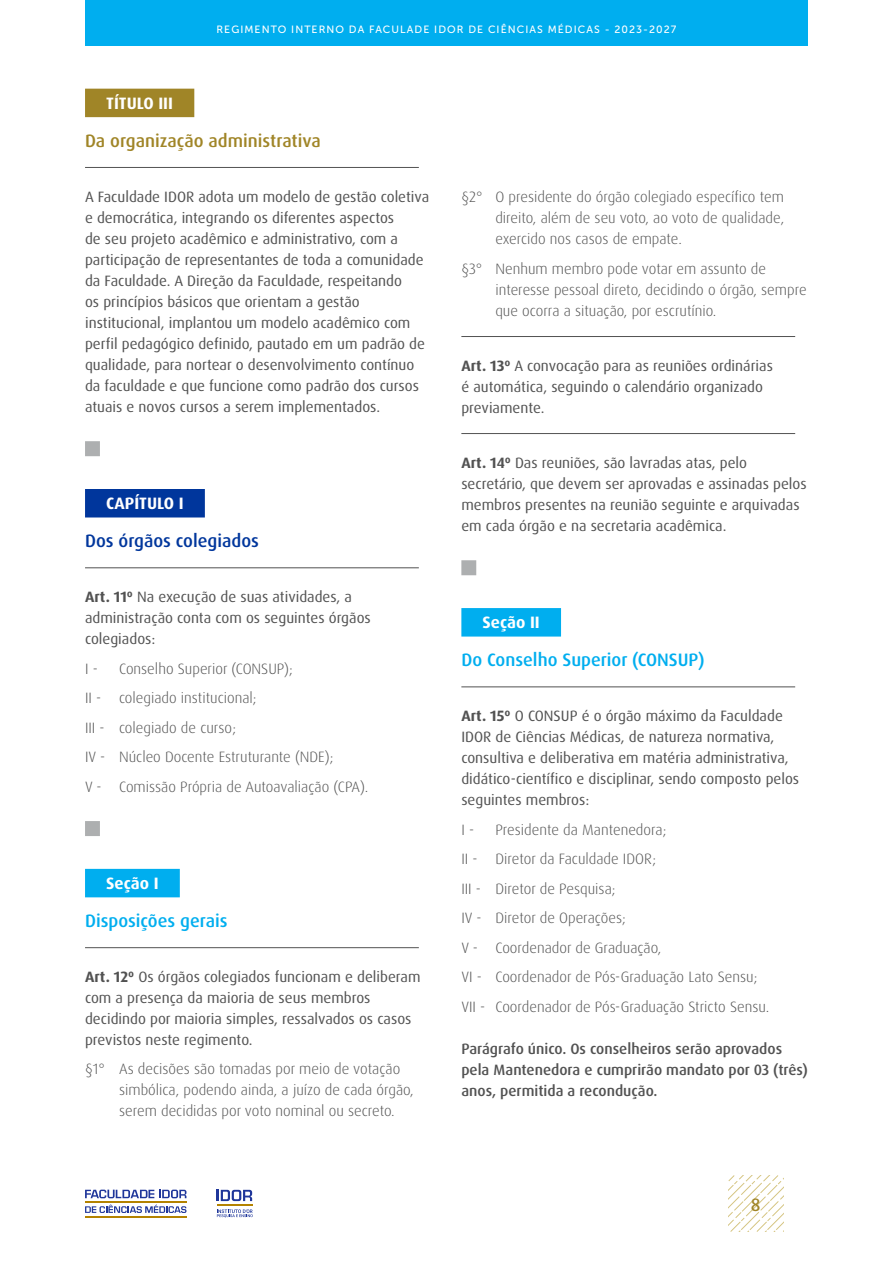
<style>
.page{position:relative;width:893px;height:1263px;background:#fff}
.page>*{position:absolute;margin:0;border:0;box-sizing:border-box;transform-origin:0 0}
.sessão_tit{font:500 18px "Dax Pro";color:#00aeef}
.tit{font:500 18px "Dax Pro";color:#a08527}
.capítulos_tit{font:500 18px "Dax Pro";color:#00369c}
.sessão{font:700 16.5px "Dax Pro";color:#fff}
.títulos{font:700 16.5px "Dax Pro";color:#fff}
.capítulos{font:700 16.5px "Dax Pro";color:#fff}
.art{font:15px/21px "Dax Pro";color:#525252}
.tops_1{font:300 15px/21px "Dax Pro";color:#525252}
.parágrafo_único{font:500 15px/21px "Dax Pro";color:#525252}
.t1{font:10.5px "Museo Sans 500";letter-spacing:.1em;color:#fff}
.s1{font-weight:700}
</style>
<div class="page">
<svg style="left:728px;top:1176px;width:55px;height:55px"></svg>
<div style="left:85px;top:0;width:723px;height:46px;background:#00aeef"></div>
<svg style="left:217px;top:1209px;width:36px;height:8px"></svg>
<svg style="left:217px;top:1190px;width:35px;height:11px"></svg>
<hr style="left:217px;top:1204px;width:35px;height:2px;background:#b48300">
<hr style="left:85px;top:1201px;width:101px;height:2px;background:#b38200">
<hr style="left:85px;top:1216px;width:101px;height:1px;background:#b38200">
<svg style="left:85px;top:1189px;width:101px;height:9px"></svg>
<svg style="left:85px;top:1204px;width:101px;height:9px"></svg>
<div style="left:85px;top:89px;width:109px;height:28px;background:#a08527"></div>
<hr style="left:85px;top:167px;width:334px;height:1px;background:#525252">
<div style="left:85px;top:441px;width:15px;height:15px;background:#adafb0"></div>
<div style="left:85px;top:489px;width:120px;height:28px;background:#00369c"></div>
<hr style="left:85px;top:567px;width:334px;height:1px;background:#525252">
<div style="left:85px;top:821px;width:15px;height:15px;background:#adafb0"></div>
<div style="left:85px;top:869px;width:95px;height:28px;background:#00aeef"></div>
<hr style="left:85px;top:947px;width:334px;height:1px;background:#525252">
<hr style="left:461px;top:336px;width:334px;height:1px;background:#525252">
<hr style="left:461px;top:433px;width:334px;height:1px;background:#525252">
<div style="left:461px;top:560px;width:15px;height:15px;background:#adafb0"></div>
<div style="left:461px;top:608px;width:100px;height:28px;background:#00aeef"></div>
<hr style="left:461px;top:687px;width:334px;height:1px;background:#525252">
<p class="t1" style="left:217px;top:24px;width:461px">REGIMENTO INTERNO DA FACULADE IDOR DE CIÊNCIAS MÉDICAS - 2023-2027</p>
<p class="títulos" style="left:106px;top:92px;width:68px">TÍTULO III</p>
<p class="tit" style="left:85px;top:129px;width:237px">Da organização administrativa</p>
<p class="art" style="left:85px;top:186px;width:346px">A Faculdade IDOR adota um modelo de gestão coletiva e democrática, integrando os diferentes aspectos<br>de seu projeto acadêmico e administrativo, com a participação de representantes de toda a comunidade da Faculdade. A Direção da Faculdade, respeitando<br>os princípios básicos que orientam a gestão institucional, implantou um modelo acadêmico com perfil pedagógico definido, pautado em um padrão de qualidade, para nortear o desenvolvimento contínuo da faculdade e que funcione como padrão dos cursos atuais e novos cursos a serem implementados.</p>
<p class="capítulos" style="left:106px;top:493px;width:79px">CAPÍTULO I</p>
<p class="capítulos_tit" style="left:85px;top:529px;width:175px">Dos órgãos colegiados</p>
<p class="art" style="left:85px;top:586px;width:287px"><span class="s1">Art. 11º</span> Na execução de suas atividades, a administração conta com os seguintes órgãos colegiados:</p>
<p class="tops_1" style="left:85px;top:658px;width:14px">I -</p>
<p class="tops_1" style="left:119px;top:658px;width:175px">Conselho Superior (CONSUP);</p>
<p class="tops_1" style="left:85px;top:687px;width:173px">II - colegiado institucional;</p>
<p class="tops_1" style="left:85px;top:717px;width:152px">III - colegiado de curso;</p>
<p class="tops_1" style="left:85px;top:746px;width:250px">IV - Núcleo Docente Estruturante (NDE);</p>
<p class="tops_1" style="left:85px;top:776px;width:285px">V - Comissão Própria de Autoavaliação (CPA).</p>
<p class="sessão" style="left:106px;top:872px;width:54px">Seção I</p>
<p class="sessão_tit" style="left:85px;top:909px;width:144px">Disposições gerais</p>
<p class="art" style="left:85px;top:966px;width:337px"><span class="s1">Art. 12º</span> Os órgãos colegiados funcionam e deliberam com a presença da maioria de seus membros decidindo por maioria simples, ressalvados os casos previstos neste regimento.</p>
<p class="tops_1" style="left:119px;top:1059px;width:296px;text-indent:-34px">§1° As decisões são tomadas por meio de votação simbólica, podendo ainda, a juízo de cada órgão, serem decididas por voto nominal ou secreto.</p>
<p class="tops_1" style="left:495px;top:187px;width:290px;text-align:justify;text-indent:-34px">§2° O presidente do órgão colegiado específico tem direito, além de seu voto, ao voto de qualidade, exercido nos casos de empate.</p>
<p class="tops_1" style="left:495px;top:258px;width:313px;text-indent:-34px">§3° Nenhum membro pode votar em assunto de interesse pessoal direto, decidindo o órgão, sempre que ocorra a situação, por escrutínio.</p>
<p class="art" style="left:461px;top:355px;width:313px"><span class="s1">Art. 13º</span> A convocação para as reuniões ordinárias é automática, seguindo o calendário organizado previamente.</p>
<p class="art" style="left:461px;top:452px;width:347px"><span class="s1">Art. 14º</span> Das reuniões, são lavradas atas, pelo secretário, que devem ser aprovadas e assinadas pelos membros presentes na reunião seguinte e arquivadas em cada órgão e na secretaria acadêmica.</p>
<p class="sessão" style="left:483px;top:612px;width:59px">Seção II</p>
<p class="sessão_tit" style="left:461px;top:648px;width:245px">Do Conselho Superior (CONSUP)</p>
<p class="art" style="left:461px;top:705px;width:339px"><span class="s1">Art. 15º</span> O CONSUP é o órgão máximo da Faculdade IDOR de Ciências Médicas, de natureza normativa, consultiva e deliberativa em matéria administrativa, didático-científico e disciplinar, sendo composto pelos seguintes membros:</p>
<p class="tops_1" style="left:461px;top:819px;width:14px">I -</p>
<p class="tops_1" style="left:495px;top:819px;width:173px">Presidente da Mantenedora;</p>
<p class="tops_1" style="left:461px;top:848px;width:196px">II - Diretor da Faculdade IDOR;</p>
<p class="tops_1" style="left:461px;top:878px;width:156px">III - Diretor de Pesquisa;</p>
<p class="tops_1" style="left:461px;top:907px;width:166px">IV - Diretor de Operações;</p>
<p class="tops_1" style="left:461px;top:937px;width:201px">V - Coordenador de Graduação,</p>
<p class="tops_1" style="left:461px;top:966px;width:297px">VI - Coordenador de Pós-Graduação Lato Sensu;</p>
<p class="tops_1" style="left:461px;top:996px;width:310px">VII - Coordenador de Pós-Graduação Stricto Sensu.</p>
<p class="parágrafo_único" style="left:461px;top:1038px;width:348px">Parágrafo único. Os conselheiros serão aprovados pela Mantenedora e cumprirão mandato por 03 (três) anos, permitida a recondução.</p>
<p class="tit" style="left:751px;top:1193px;width:11px">8</p>
</div>
